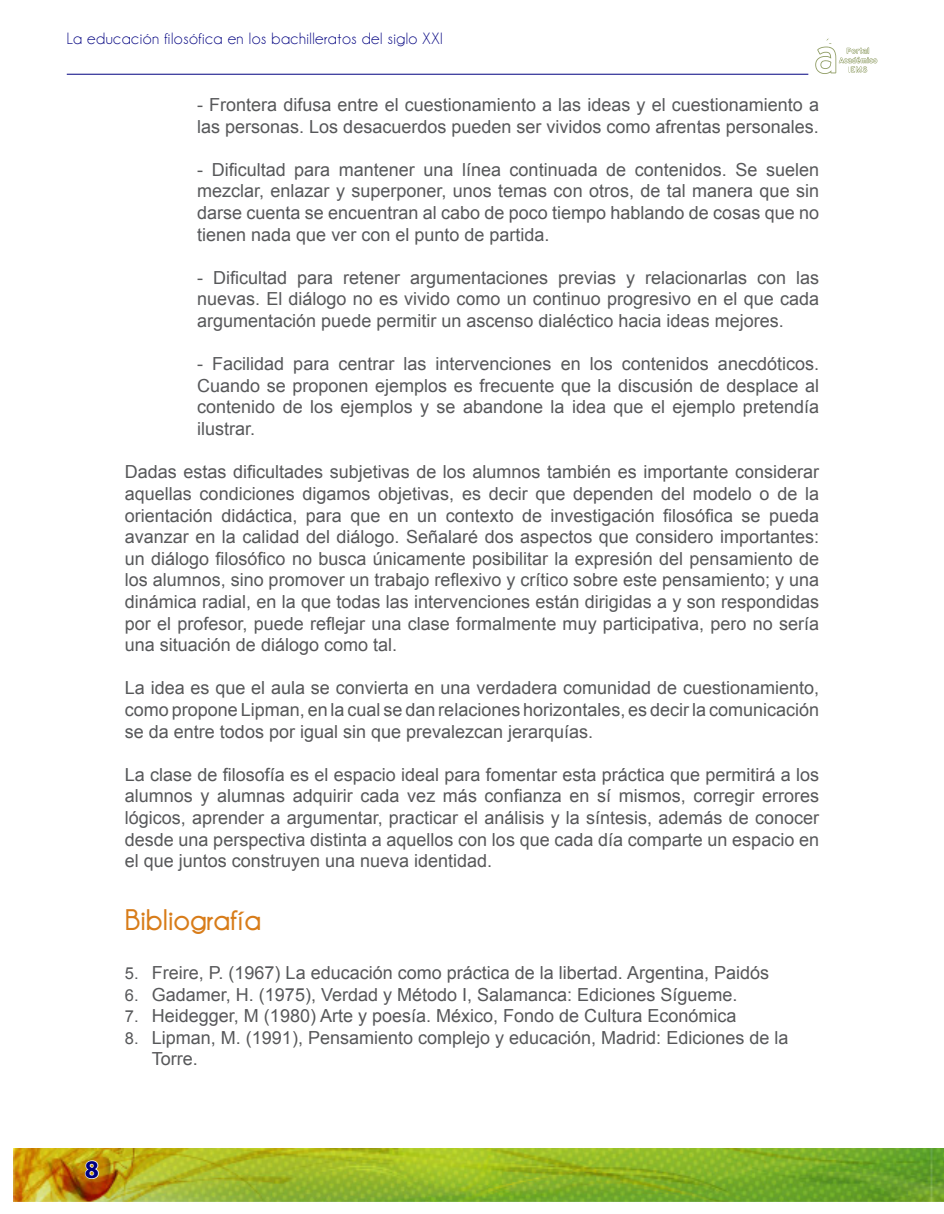
<style>
.page{position:relative;width:944px;height:1214px;background:#fff}
.page>*{position:absolute;margin:0;border:0;box-sizing:border-box;transform-origin:0 0}
.Subtítulo_DIANA{font:700 30px "Champagne&Limousines";color:#d87c19}
.t1{font:700 25.5px "Myriad Pro";color:#000080}
.Texto_General{font:18px/21.6px "Arial";color:#57585a;text-align:justify}
.JerarquíaTipo_Teorem{font:18px/21.6px "Arial";color:#57585a;text-align:justify}
.Viñeta_numérica{font:18px/21.6px "Arial";color:#57585a}
.t2{font:16.5px "Champagne&Limousines";letter-spacing:.03em;color:#000080}
.s1{font-size:16.5px}
</style>
<div class="page">
<img style="left:13px;top:1148px;width:931px;height:53px">
<svg style="left:84px;top:1159px;width:16px;height:20px"></svg>
<svg style="left:815px;top:38px;width:62px;height:36px"></svg>
<hr style="left:67px;top:74px;width:741px;height:1px;background:#000080">
<p class="t2" style="left:67px;top:29px;width:377px">La educación filosófica en los bachilleratos del siglo XXI</p>
<p class="JerarquíaTipo_Teorem" style="left:197px;top:94px;width:623px">- Frontera difusa entre el cuestionamiento a las ideas y el cuestionamiento a las personas. Los desacuerdos pueden ser vividos como afrentas personales.</p>
<p class="JerarquíaTipo_Teorem" style="left:197px;top:159px;width:623px">- Dificultad para mantener una línea continuada de contenidos. Se suelen mezclar, enlazar y superponer, unos temas con otros, de tal manera que sin darse cuenta se encuentran al cabo de poco tiempo hablando de cosas que no tienen nada que ver con el punto de partida.</p>
<p class="JerarquíaTipo_Teorem" style="left:197px;top:267px;width:623px">- Dificultad para retener argumentaciones previas y relacionarlas con las nuevas. El diálogo no es vivido como un continuo progresivo en el que cada argumentación puede permitir un ascenso dialéctico hacia ideas mejores.</p>
<p class="JerarquíaTipo_Teorem" style="left:197px;top:353px;width:623px">- Facilidad para centrar las intervenciones en los contenidos anecdóticos.<br>Cuando se proponen ejemplos es frecuente que la discusión de desplace al contenido de los ejemplos y se abandone la idea que el ejemplo pretendía ilustrar.</p>
<p class="Texto_General" style="left:125px;top:461px;width:695px">Dadas estas dificultades subjetivas de los alumnos también es importante considerar aquellas condiciones digamos objetivas, es decir que dependen del modelo o de la orientación didáctica, para que en un contexto de investigación filosófica se pueda avanzar en la calidad del diálogo. Señalaré dos aspectos que considero importantes: un diálogo filosófico no busca únicamente posibilitar la expresión del pensamiento de los alumnos, sino promover un trabajo reflexivo y crítico sobre este pensamiento; y una dinámica radial, en la que todas las intervenciones están dirigidas a y son respondidas por el profesor, puede reflejar una clase formalmente muy participativa, pero no sería una situación de diálogo como tal.</p>
<p class="Texto_General" style="left:125px;top:677px;width:695px">La idea es que el aula se convierta en una verdadera comunidad de cuestionamiento, como propone Lipman, en la cual se dan relaciones horizontales, es decir la comunicación se da entre todos por igual sin que prevalezcan jerarquías.</p>
<p class="Texto_General" style="left:125px;top:764px;width:695px">La clase de filosofía es el espacio ideal para fomentar esta práctica que permitirá a los alumnos y alumnas adquirir cada vez más confianza en sí mismos, corregir errores lógicos, aprender a argumentar, practicar el análisis y la síntesis, además de conocer desde una perspectiva distinta a aquellos con los que cada día comparte un espacio en el que juntos construyen una nueva identidad.</p>
<p class="Subtítulo_DIANA" style="left:125px;top:903px;width:138px">Bibliografía</p>
<p class="Viñeta_numérica" style="left:125px;top:962px;width:646px"><span class="s1">5.</span> Freire, P. (1967) La educación como práctica de la libertad. Argentina, Paidós</p>
<p class="Viñeta_numérica" style="left:125px;top:983px;width:614px"><span class="s1">6.</span> Gadamer, H. (1975), Verdad y Método I, Salamanca: Ediciones Sígueme.</p>
<p class="Viñeta_numérica" style="left:125px;top:1005px;width:613px"><span class="s1">7.</span> Heidegger, M (1980) Arte y poesía. México, Fondo de Cultura Económica</p>
<p class="Viñeta_numérica" style="left:152px;top:1026px;width:638px;text-indent:-27px"><span class="s1">8.</span> Lipman, M. (1991), Pensamiento complejo y educación, Madrid: Ediciones de la<br>Torre.</p>
<h2 class="t1" style="left:85px;top:1152px;width:16px">8</h2>
</div>
